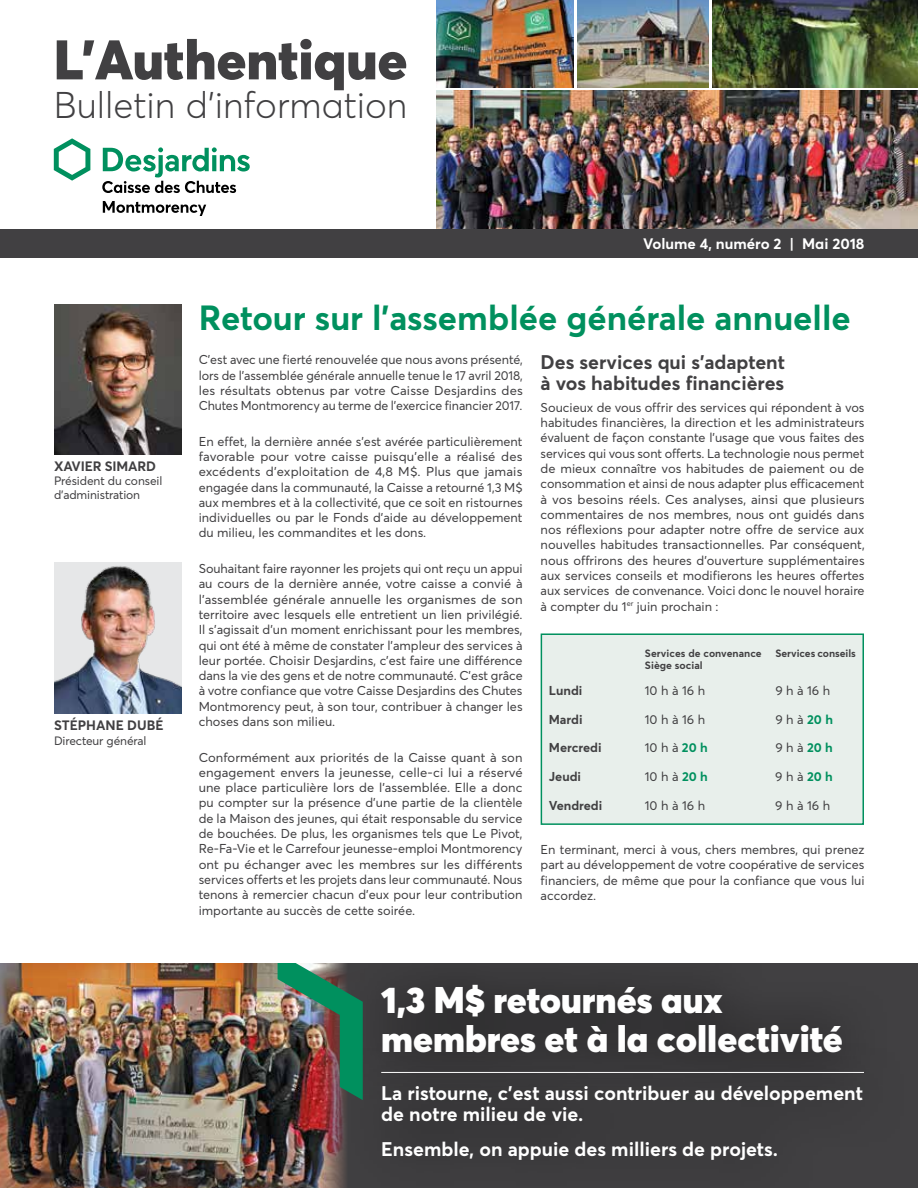
<style>
.page{position:relative;width:918px;height:1188px;background:#fff}
.page>*{position:absolute;margin:0;border:0;box-sizing:border-box;transform-origin:0 0}
.t1{font:900 54.9px "Averta";color:#414042}
.t2{font:300 36.75px "Averta";color:#414042}
.t3{font:900 36.6px/39.2px "Averta";color:#fff}
.t4{font:700 34.5px "Averta";color:#00905e}
.t5{font:700 19.5px/21px "Averta D";color:#fff}
.t6{font:700 19.5px/21px "Averta";color:#414042}
.t7{font:700 15px "Averta";color:#fff}
.t8{font:700 13.5px "Averta";letter-spacing:-.01em;color:#414042}
.t9{font:12.75px/15.3px "Averta";color:#414042;text-align:justify}
.t10{font:700 12.75px "Averta";color:#414042}
.t11{font:12px/14.4px "Averta";letter-spacing:-.01em;color:#414042}
.t12{font:700 10.5px "Averta";color:#414042}
.s1{font-weight:700;color:#00905e}
</style>
<div class="page">
<div style="left:173px;top:963px;width:745px;height:225px;background:#414042"></div>
<div style="left:0;top:229px;width:918px;height:29px;background:#414042"></div>
<div style="left:541px;top:634px;width:322px;height:190px;background:#e8efeb"></div>
<div style="left:541px;top:633px;width:323px;height:192px;border:2px solid #00905e"></div>
<img style="left:54px;top:305px;width:127px;height:149px">
<img style="left:436px;top:91px;width:482px;height:138px">
<img style="left:436px;top:0;width:137px;height:87px">
<img style="left:577px;top:0;width:132px;height:87px">
<img style="left:713px;top:0;width:205px;height:87px">
<img style="left:54px;top:563px;width:127px;height:150px">
<img style="left:0;top:963px;width:335px;height:225px">
<svg style="left:54px;top:138px;width:36px;height:43px"></svg>
<svg style="left:102px;top:147px;width:148px;height:46px"></svg>
<svg style="left:103px;top:201px;width:103px;height:15px"></svg>
<div style="left:335px;top:938px;width:554px;height:164px;background:#39383a"></div>
<div style="left:335px;top:1040px;width:571px;height:148px;background:#3c3b3d"></div>
<hr style="left:381px;top:1072px;width:483px;height:1px;background:#fff">
<img style="left:278px;top:963px;width:85px;height:137px">
<div style="left:0;top:926px;width:918px;height:37px;background:#fff"></div>
<h1 class="t1" style="left:54px;top:24px;width:355px">L'Authentique</h1>
<h2 class="t2" style="left:54px;top:82px;width:355px">Bulletin d'information</h2>
<p class="t7" style="left:643px;top:234px;width:223px">Volume 4, numéro 2 | Mai 2018</p>
<p class="t8" style="left:54px;top:457px;width:104px">XAVIER SIMARD</p>
<p class="t11" style="left:54px;top:473px;width:110px">Président du conseil d’administration</p>
<p class="t8" style="left:54px;top:717px;width:111px">STÉPHANE DUBÉ</p>
<p class="t11" style="left:54px;top:733px;width:94px">Directeur général</p>
<h3 class="t4" style="left:199px;top:296px;width:654px">Retour sur l’assemblée générale annuelle</h3>
<p class="t9" style="left:199px;top:352px;width:326px">C’est avec une fierté renouvelée que nous avons présenté, lors de l’assemblée générale annuelle tenue le 17 avril 2018, les résultats obtenus par votre Caisse Desjardins des Chutes Montmorency au terme de l’exercice financier 2017.</p>
<p class="t9" style="left:199px;top:433px;width:326px">En effet, la dernière année s’est avérée particulièrement favorable pour votre caisse puisqu’elle a réalisé des excédents d’exploitation de 4,8 M$. Plus que jamais engagée dans la communauté, la Caisse a retourné 1,3 M$ aux membres et à la collectivité, que ce soit en ristournes individuelles ou par le Fonds d’aide au développement du milieu, les commandites et les dons.</p>
<p class="t9" style="left:199px;top:561px;width:326px">Souhaitant faire rayonner les projets qui ont reçu un appui au cours de la dernière année, votre caisse a convié à l’assemblée générale annuelle les organismes de son territoire avec lesquels elle entretient un lien privilégié.<br>Il s’agissait d’un moment enrichissant pour les membres, qui ont été à même de constater l’ampleur des services à leur portée. Choisir Desjardins, c’est faire une différence dans la vie des gens et de notre communauté. C’est grâce à votre confiance que votre Caisse Desjardins des Chutes Montmorency peut, à son tour, contribuer à changer les choses dans son milieu.</p>
<p class="t9" style="left:199px;top:749px;width:325px">Conformément aux priorités de la Caisse quant à son engagement envers la jeunesse, celle-ci lui a réservé une place particulière lors de l’assemblée. Elle a donc pu compter sur la présence d’une partie de la clientèle de la Maison des jeunes, qui était responsable du service de bouchées. De plus, les organismes tels que Le Pivot, Re-Fa-Vie et le Carrefour jeunesse-emploi Montmorency ont pu échanger avec les membres sur les différents services offerts et les projets dans leur communauté. Nous tenons à remercier chacun d’eux pour leur contribution importante au succès de cette soirée.</p>
<h3 class="t6" style="left:541px;top:351px;width:246px">Des services qui s’adaptent à vos habitudes financières</h3>
<p class="t9" style="left:541px;top:400px;width:326px">Soucieux de vous offrir des services qui répondent à vos habitudes financières, la direction et les administrateurs évaluent de façon constante l'usage que vous faites des services qui vous sont offerts. La technologie nous permet de mieux connaître vos habitudes de paiement ou de consommation et ainsi de nous adapter plus efficacement à vos besoins réels. Ces analyses, ainsi que plusieurs commentaires de nos membres, nous ont guidés dans nos réflexions pour adapter notre offre de service aux nouvelles habitudes transactionnelles. Par conséquent, nous offrirons des heures d’ouverture supplémentaires aux services conseils et modifierons les heures offertes aux services de convenance. Voici donc le nouvel horaire à compter du 1<sup>er</sup> juin prochain :</p>
<p class="t12" style="left:645px;top:646px;width:118px">Services de convenance</p>
<p class="t12" style="left:775px;top:646px;width:82px">Services conseils</p>
<p class="t12" style="left:645px;top:659px;width:59px">Siège social</p>
<p class="t10" style="left:549px;top:682px;width:35px">Lundi</p>
<p class="t9" style="left:645px;top:682px;width:62px">10 h à 16 h</p>
<p class="t9" style="left:775px;top:682px;width:56px">9 h à 16 h</p>
<p class="t10" style="left:549px;top:711px;width:35px">Mardi</p>
<p class="t9" style="left:645px;top:711px;width:62px">10 h à 16 h</p>
<p class="t9" style="left:775px;top:711px;width:59px">9 h à <span class="s1">20 h</span></p>
<p class="t10" style="left:549px;top:740px;width:54px">Mercredi</p>
<p class="t9" style="left:645px;top:740px;width:64px">10 h à <span class="s1">20 h</span></p>
<p class="t9" style="left:775px;top:740px;width:59px">9 h à <span class="s1">20 h</span></p>
<p class="t10" style="left:549px;top:769px;width:34px">Jeudi</p>
<p class="t9" style="left:645px;top:769px;width:64px">10 h à <span class="s1">20 h</span></p>
<p class="t9" style="left:775px;top:769px;width:59px">9 h à <span class="s1">20 h</span></p>
<p class="t10" style="left:549px;top:797px;width:55px">Vendredi</p>
<p class="t9" style="left:645px;top:798px;width:62px">10 h à 16 h</p>
<p class="t9" style="left:775px;top:798px;width:56px">9 h à 16 h</p>
<p class="t9" style="left:541px;top:842px;width:325px">En terminant, merci à vous, chers membres, qui prenez part au développement de votre coopérative de services financiers, de même que pour la confiance que vous lui accordez.</p>
<h3 class="t3" style="left:381px;top:980px;width:463px">1,3 M$ retournés aux membres et à la collectivité</h3>
<h3 class="t5" style="left:381px;top:1083px;width:483px">La ristourne, c'est aussi contribuer au développement de notre milieu de vie.</h3>
<h3 class="t5" style="left:381px;top:1138px;width:398px">Ensemble, on appuie des milliers de projets.</h3>
</div>
